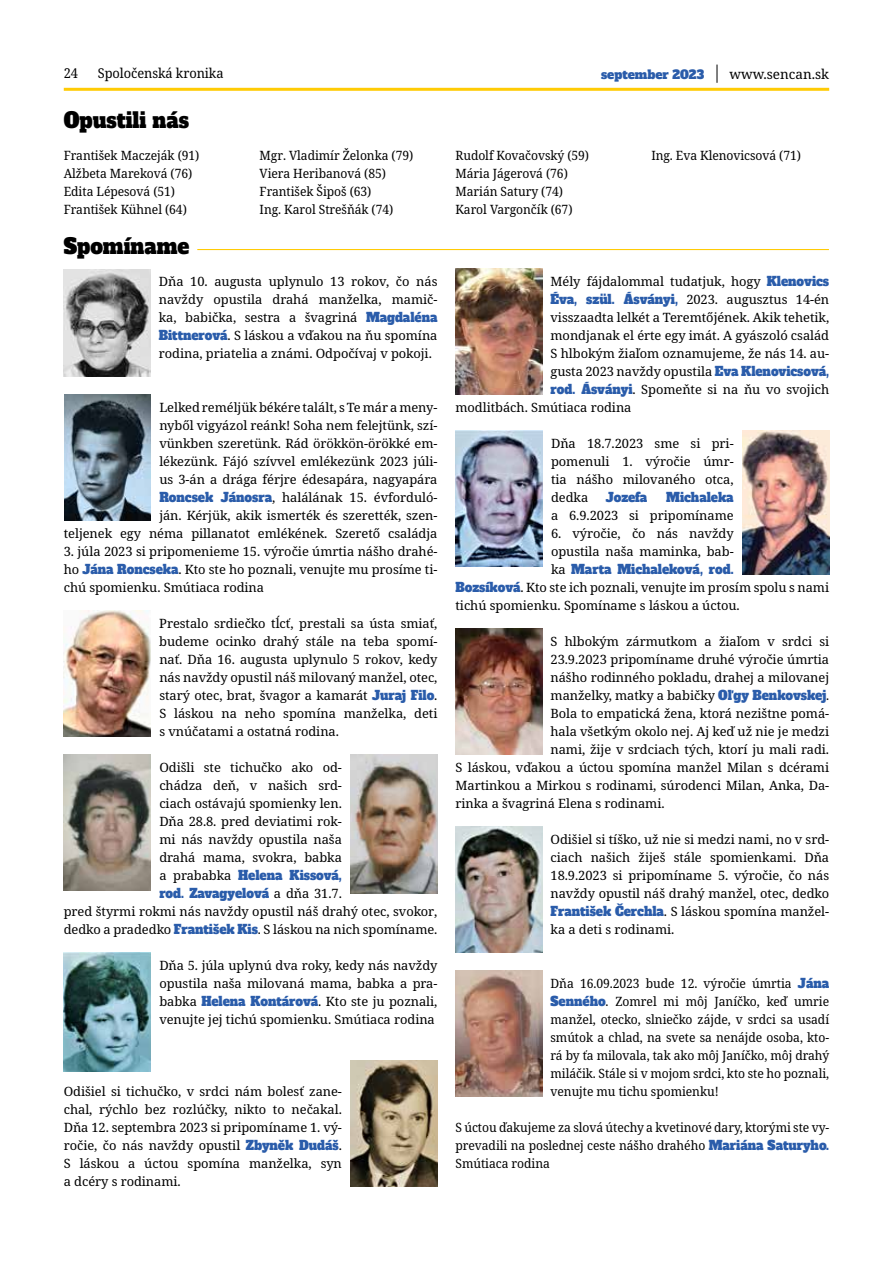
<style>
.page{position:relative;width:893px;height:1263px;background:#fff}
.page>*{position:absolute;margin:0;border:0;box-sizing:border-box;transform-origin:0 0}
.t1{font:21px "Alfa Slab One";color:#000;scale:.95 1}
.t2{font:13.5px "Noto Serif";letter-spacing:-.005em;color:#000;scale:.95 1}
.t3{font:13.5px "Noto Serif";letter-spacing:-.005em;color:#000}
.t4{font:12.75px/18px "Noto Serif";letter-spacing:-.005em;color:#000;text-align:justify}
.t5{font:12.75px/18px "Noto Serif";letter-spacing:-.005em;color:#000;scale:.95 1}
.t6{font:12.75px/18px "Alfa Slab One";letter-spacing:-.005em;color:#2a5caa;scale:.95 1}
.t7{font:12px "Alfa Slab One";color:#2a5caa}
.s1{font-family:"Alfa Slab One";color:#2a5caa}
.s2{font-family:"Noto Serif";color:#000}
</style>
<div class="page">
<hr style="left:64px;top:88px;width:765px;height:3px;background:#ffcb05">
<svg style="left:717px;top:65px;width:1px;height:18px"></svg>
<hr style="left:197px;top:249px;width:632px;height:1px;background:#ffcb05">
<img style="left:64px;top:270px;width:86px;height:107px">
<img style="left:64px;top:394px;width:87px;height:126px">
<img style="left:64px;top:611px;width:87px;height:126px">
<img style="left:64px;top:754px;width:87px;height:136px">
<img style="left:350px;top:755px;width:87px;height:138px">
<img style="left:64px;top:952px;width:87px;height:120px">
<img style="left:455px;top:430px;width:87px;height:136px">
<img style="left:742px;top:430px;width:87px;height:144px">
<img style="left:350px;top:1060px;width:87px;height:126px">
<img style="left:455px;top:628px;width:87px;height:126px">
<img style="left:455px;top:268px;width:87px;height:126px">
<img style="left:455px;top:826px;width:87px;height:126px">
<img style="left:455px;top:970px;width:87px;height:126px">
<p class="t2" style="left:64px;top:64px;width:17px">24</p>
<p class="t2" style="left:98px;top:64px;width:134px">Spoločenská kronika</p>
<p class="t7" style="left:601px;top:64px;width:105px">september 2023</p>
<p class="t3" style="left:729px;top:65px;width:101px">www.sencan.sk</p>
<h1 class="t1" style="left:64px;top:102px;width:133px">Opustili nás</h1>
<p class="t5" style="left:64px;top:147px;width:144px">František Maczeják (91)<br>Alžbeta Mareková (76)<br>Edita Lépesová (51)<br>František Kühnel (64)</p>
<p class="t5" style="left:260px;top:147px;width:163px">Mgr. Vladimír Želonka (79)<br>Viera Heribanová (85)<br>František Šipoš (63)<br>Ing. Karol Strešňák (74)</p>
<p class="t5" style="left:455px;top:147px;width:142px">Rudolf Kovačovský (59)<br>Mária Jágerová (76)<br>Marián Satury (74)<br>Karol Vargončík (67)</p>
<p class="t5" style="left:651px;top:147px;width:159px">Ing. Eva Klenovicsová (71)</p>
<h1 class="t1" style="left:64px;top:228px;width:134px">Spomíname</h1>
<p class="t4" style="left:159px;top:273px;width:280px">Dňa 10. augusta uplynulo 13 rokov, čo nás navždy opustila drahá manželka, mamič&shy;ka, babička, sestra a švagriná <span class="s1">Magdaléna Bittnerová</span>. S láskou a vďakou na ňu spomína rodina, priatelia a známi. Odpočívaj v pokoji.</p>
<p class="t4" style="left:64px;top:399px;width:375px;text-align:right">Lelked reméljük békére talált, s Te már a men -<br>nyből vigyázol reánk! Soha nem felejtünk, szí-<br>vünkben szeretünk. Rád örökkön-örökké em-<br>lékezünk. Fájó szívvel emlékezünk 2023 júli-<br>us 3-án a drága férjre édesapára, nagyapára<br><span class="s1">Roncsek Jánosra</span>, halálának 15. évforduló-<br>ján. Kérjük, akik ismerték és szerették, szen-<br>teljenek egy néma pillanatot emlékének. Szerető családja</p>
<p class="t4" style="left:64px;top:543px;width:375px">3. júla 2023 si pripomenieme 15. výročie úmrtia nášho drahé&shy;ho <span class="s1">Jána Roncseka</span>. Kto ste ho poznali, venujte mu prosíme ti&shy;chú spomienku. Smútiaca rodina</p>
<p class="t4" style="left:159px;top:615px;width:280px">Prestalo srdiečko tĺcť, prestali sa ústa smiať, budeme ocinko drahý stále na teba spomí&shy;nať. Dňa 16. augusta uplynulo 5 rokov, kedy nás navždy opustil náš milovaný manžel, otec, starý otec, brat, švagor a kamarát <span class="s1">Juraj Filo</span>.<br>S láskou na neho spomína manželka, deti s vnúčatami a ostatná rodina.</p>
<p class="t4" style="left:159px;top:759px;width:184px">Odišli ste tichučko ako od&shy;chádza deň, v našich srd&shy;ciach ostávajú spomienky len.<br>Dňa 28.8. pred deviatimi rok&shy;mi nás navždy opustila naša drahá mama, svokra, babka</p>
<p class="t6" style="left:159px;top:865px;width:194px"><span class="s2">a prababka</span> Helena Kissová, rod. Zavagyelová <span class="s2">a dňa 31.7.</span></p>
<p class="t4" style="left:64px;top:903px;width:375px">pred štyrmi rokmi nás navždy opustil náš drahý otec, svokor, dedko a pradedko <span class="s1">František Kis</span>. S láskou na nich spomíname.</p>
<p class="t4" style="left:159px;top:957px;width:280px">Dňa 5. júla uplynú dva roky, kedy nás navždy opustila naša milovaná mama, babka a pra&shy;babka <span class="s1">Helena Kontárová</span>. Kto ste ju poznali, venujte jej tichú spomienku. Smútiaca rodina</p>
<p class="t4" style="left:64px;top:1083px;width:280px">Odišiel si tichučko, v srdci nám bolesť zane&shy;chal, rýchlo bez rozlúčky, nikto to nečakal.<br>Dňa 12. septembra 2023 si pripomíname 1. vý&shy;ročie, čo nás navždy opustil <span class="s1">Zbyněk Dudáš</span>.<br>S láskou a úctou spomína manželka, syn a dcéry s rodinami.</p>
<p class="t4" style="left:551px;top:273px;width:280px">Mély fájdalommal tudatjuk, hogy <span class="s1">Klenovics</span></p>
<p class="t4" style="left:550px;top:291px;width:280px"><span class="s1">Éva, szül. Ásványi,</span> 2023. augusztus 14-én</p>
<p class="t4" style="left:550px;top:309px;width:280px">visszaadta lelkét a Teremtőjének. Akik tehetik,</p>
<p class="t4" style="left:550px;top:327px;width:280px">mondjanak el érte egy imát. A gyászoló család</p>
<p class="t4" style="left:550px;top:345px;width:280px">S hlbokým žiaľom oznamujeme, že nás 14. au-</p>
<p class="t4" style="left:550px;top:363px;width:280px">gusta 2023 navždy opustila <span class="s1">Eva Klenovicsová,</span></p>
<p class="t4" style="left:551px;top:381px;width:280px"><span class="s1">rod. Ásványi</span>. Spomeňte si na ňu vo svojich</p>
<p class="t4" style="left:455px;top:399px;width:177px">modlitbách. Smútiaca rodina</p>
<p class="t4" style="left:551px;top:435px;width:184px">Dňa 18.7.2023 sme si pri&shy;pomenuli 1. výročie úmr&shy;tia nášho milovaného otca, dedka</p>
<p class="t6" style="left:606px;top:487px;width:45px">Jozefa</p>
<p class="t6" style="left:666px;top:487px;width:72px">Michaleka</p>
<p class="t4" style="left:551px;top:507px;width:184px">a 6.9.2023 si pripomíname</p>
<p class="t4" style="left:551px;top:525px;width:184px">6. výročie, čo nás navždy opustila naša maminka, bab-</p>
<p class="t6" style="left:551px;top:559px;width:194px"><span class="s2">ka</span> Marta Michaleková, rod.</p>
<p class="t4" style="left:455px;top:579px;width:375px"><span class="s1">Bozsíková</span>. Kto ste ich poznali, venujte im prosím spolu s nami tichú spomienku. Spomíname s láskou a úctou.</p>
<p class="t4" style="left:551px;top:633px;width:280px">S hlbokým zármutkom a žiaľom v srdci si</p>
<p class="t4" style="left:551px;top:651px;width:280px">23.9.2023 pripomíname druhé výročie úmrtia</p>
<p class="t4" style="left:551px;top:669px;width:280px">nášho rodinného pokladu, drahej a milovanej</p>
<p class="t4" style="left:551px;top:687px;width:280px">manželky, matky a babičky <span class="s1">Oľgy Benkovskej</span>.</p>
<p class="t4" style="left:550px;top:705px;width:280px">Bola to empatická žena, ktorá nezištne pomá-</p>
<p class="t4" style="left:550px;top:723px;width:280px">hala všetkým okolo nej. Aj keď už nie je medzi</p>
<p class="t4" style="left:550px;top:741px;width:280px">nami, žije v srdciach tých, ktorí ju mali radi.</p>
<p class="t4" style="left:455px;top:759px;width:375px">S láskou, vďakou a úctou spomína manžel Milan s dcérami</p>
<p class="t4" style="left:455px;top:777px;width:375px">Martinkou a Mirkou s rodinami, súrodenci Milan, Anka, Da-</p>
<p class="t4" style="left:455px;top:795px;width:211px">rinka a švagriná Elena s rodinami.</p>
<p class="t4" style="left:550px;top:831px;width:280px">Odišiel si tíško, už nie si medzi nami, no v srd&shy;ciach našich žiješ stále spomienkami. Dňa 18.9.2023 si pripomíname 5. výročie, čo nás navždy opustil náš drahý manžel, otec, dedko <span class="s1">František Čerchla</span>. S láskou spomína manžel&shy;ka a deti s rodinami.</p>
<p class="t5" style="left:550px;top:975px;width:295px;text-align:justify">Dňa 16.09.2023 bude 12. výročie úmrtia <span class="s1">Jána Senného</span>. Zomrel mi môj Janíčko, keď umrie manžel, otecko, slniečko zájde, v srdci sa usadí smútok a chlad, na svete sa nenájde osoba, kto&shy;rá by ťa milovala, tak ako môj Janíčko, môj drahý miláčik. Stále si v mojom srdci, kto ste ho poznali, venujte mu tichu spomienku!</p>
<p class="t5" style="left:455px;top:1119px;width:395px;text-align:justify">S úctou ďakujeme za slová útechy a kvetinové dary, ktorými ste vy&shy;prevadili na poslednej ceste nášho drahého <span class="s1">Mariána Saturyho.<br></span>Smútiaca rodina</p>
</div>
